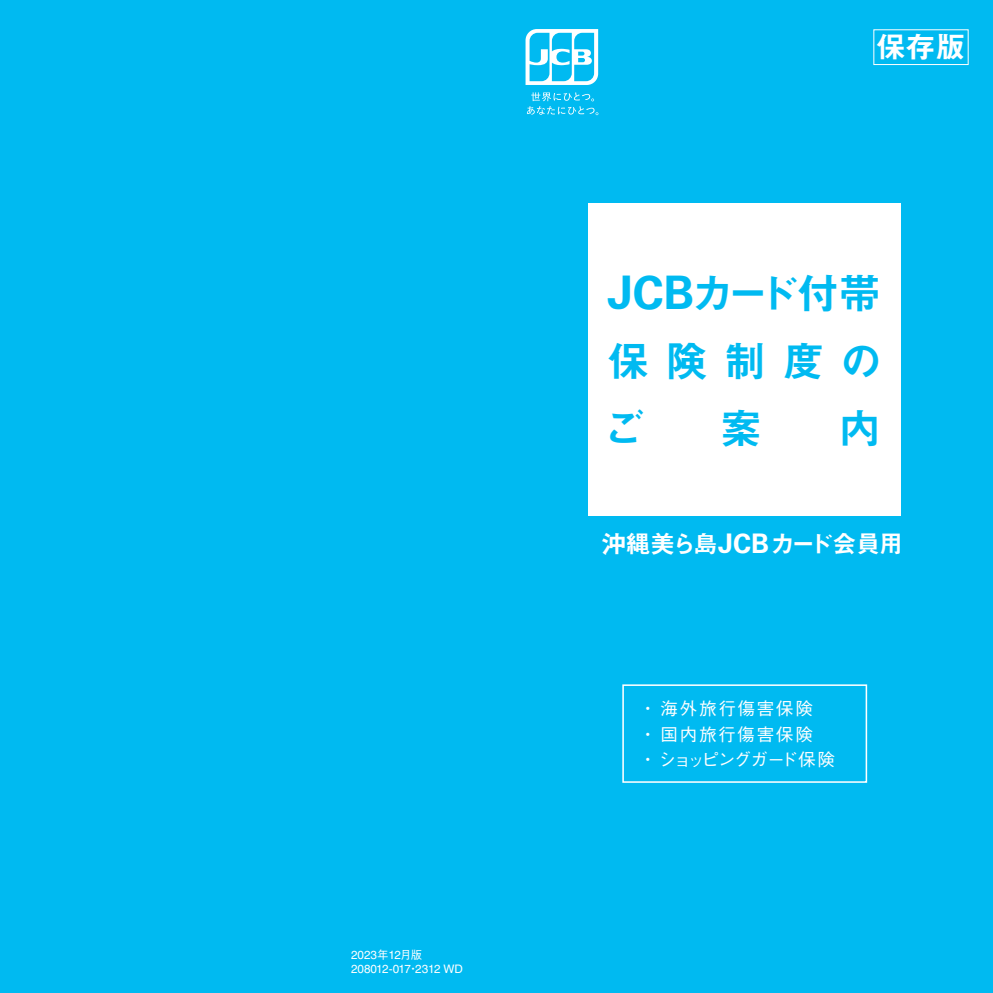
<style>
.page{position:relative;width:993px;height:993px;background:#fff}
.page>*{position:absolute;margin:0;border:0;box-sizing:border-box;transform-origin:0 0}
.t1{font:42px/67.4px "Midashi Go Pro MB31";letter-spacing:.18em;color:#00baf1;text-align:justify}
.t2{font:29.75px "Midashi Go Pro MB31";color:#fff}
.t3{font:24.5px "Midashi Go Pro MB31";letter-spacing:-.065em;color:#fff}
.t4{font:500 17.5px/25.4px "Gothic BBB Pro";letter-spacing:.1em;color:#fff}
.t5{font:11.72px/13.7px "Helvetica LT Std";color:#fff}
.s1{font-family:"Gothic BBB Pro";font-weight:500;font-size:11.38px}
.s2{font-family:"Univers LT Std";font-weight:700;font-size:46.2px}
.s3{font-family:"Univers LT Std";font-weight:700;font-size:26.95px}
</style>
<div class="page">
<div style="left:0;top:0;width:496px;height:992px;background:#00baf1"></div>
<div style="left:496px;top:0;width:496px;height:992px;background:#00baf1"></div>
<div style="left:588px;top:203px;width:312px;height:313px;background:#fff"></div>
<div style="left:873px;top:29px;width:95px;height:36px;border:1px solid #fff"></div>
<div style="left:622px;top:684px;width:244px;height:98px;border:2px solid #fff"></div>
<svg style="left:525px;top:29px;width:73px;height:56px"></svg>
<svg style="left:527px;top:92px;width:71px;height:23px"></svg>
<p class="t5" style="left:351px;top:948px;width:113px">2023<span class="s1">年</span>12<span class="s1">月版<br></span>208012-017<span class="s1">・</span>2312 WD</p>
<h2 class="t2" style="left:875px;top:23px;width:91px">保存版</h2>
<h1 class="t1" style="left:602px;top:254px;width:280px"><span class="s2">JCB</span>カード付帯保険制度のご</h1>
<h1 class="t1" style="left:719px;top:389px;width:43px">案</h1>
<h1 class="t1" style="left:838px;top:389px;width:43px">内</h1>
<h3 class="t3" style="left:601px;top:524px;width:303px">沖縄美ら島<span class="s3">JCB</span>カード会員用</h3>
<p class="t4" style="left:639px;top:693px;width:197px">・ 海外旅行傷害保険<br>・ 国内旅行傷害保険<br>・ ショッピングガード保険</p>
</div>
